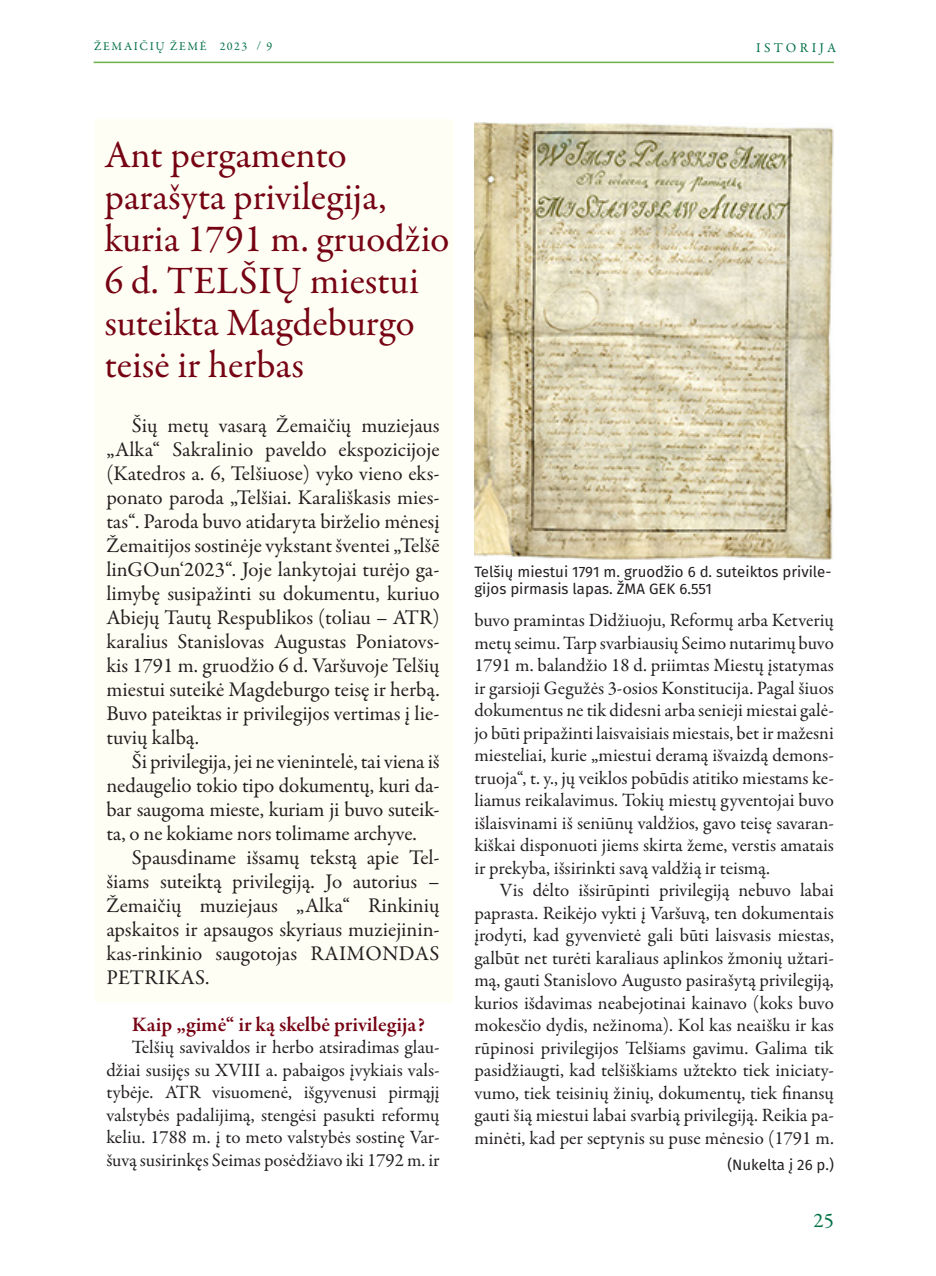
<style>
.page{position:relative;width:936px;height:1276px;background:#fff}
.page>*{position:absolute;margin:0;border:0;box-sizing:border-box;transform-origin:0 0}
.tekstas{font:39px "Garamond Premr Pro";color:#760313}
.tekstas-2{font:21px/24px "Garamond Premr Pro";letter-spacing:-.005em;color:#231f20;text-align:justify}
.tekstas-3{font:600 21px "Garamond Premr Pro";color:#760313}
.t1{font:21px "Garamond Premr Pro";color:#017045}
.tekstas-4{font:18.9px/22.5px "Garamond Premr Pro";color:#231f20;text-align:justify}
.parašas{font:15px/16.5px "Fira Sans";color:#231f20}
.nukelta{font:15px "Fira Sans";color:#231f20}
.t2{font:13.5px "Garamond Premr Pro";letter-spacing:.25em;color:#017045}
.t3{font:12px "Garamond Premr Pro";letter-spacing:.14em;color:#017045}
</style>
<div class="page">
<hr style="left:94px;top:62px;width:739px;height:1px;background:#6fb048">
<div style="left:96px;top:119px;width:357px;height:884px;background:#fffef4"></div>
<img style="left:474px;top:123px;width:360px;height:437px">
<p class="t3" style="left:94px;top:39px;width:180px">ŽEMAIČIŲ ŽEMĖ 2023 / 9</p>
<p class="t2" style="left:756px;top:39px;width:82px">ISTORIJA</p>
<p class="tekstas" style="left:104px;top:131px;width:243px">Ant pergamento</p>
<p class="tekstas" style="left:104px;top:173px;width:284px">parašyta privilegija,</p>
<p class="tekstas" style="left:104px;top:215px;width:346px">kuria 1791 m. gruodžio</p>
<p class="tekstas" style="left:104px;top:257px;width:316px">6 d. TELŠIŲ miestui</p>
<p class="tekstas" style="left:104px;top:299px;width:312px">suteikta Magdeburgo</p>
<p class="tekstas" style="left:104px;top:341px;width:201px">teisė ir herbas</p>
<p class="tekstas-2" style="left:106px;top:414px;width:335px;text-indent:26px">Šių metų vasarą Žemaičių muziejaus „Alka“ Sakralinio paveldo ekspozicijoje (Katedros a. 6, Telšiuose) vyko vieno eks&shy;ponato paroda „Telšiai. Karališkasis mies&shy;tas“. Paroda buvo atidaryta birželio mėnesį Žemaitijos sostinėje vykstant šventei „Telšē linGOun‘2023“. Joje lankytojai turėjo ga&shy;limybę susipažinti su dokumentu, kuriuo Abiejų Tautų Respublikos (toliau – ATR) karalius Stanislovas Augustas Poniatovs&shy;kis 1791 m. gruodžio 6 d. Varšuvoje Telšių miestui suteikė Magdeburgo teisę ir herbą.<br>Buvo pateiktas ir privilegijos vertimas į lie&shy;tuvių kalbą.</p>
<p class="tekstas-2" style="left:106px;top:750px;width:335px;text-indent:26px">Ši privilegija, jei ne vienintelė, tai viena iš nedaugelio tokio tipo dokumentų, kuri da&shy;bar saugoma mieste, kuriam ji buvo suteik&shy;ta, o ne kokiame nors tolimame archyve.</p>
<p class="tekstas-2" style="left:106px;top:846px;width:335px;text-indent:26px">Spausdiname išsamų tekstą apie Tel&shy;šiams suteiktą privilegiją. Jo autorius – Žemaičių muziejaus „Alka“ Rinkinių apskaitos ir apsaugos skyriaus muziejinin&shy;kas-rinkinio saugotojas RAIMONDAS PETRIKAS.</p>
<p class="tekstas-3" style="left:132px;top:1011px;width:294px">Kaip „gimė“ ir ką skelbė privilegija?</p>
<p class="tekstas-4" style="left:106px;top:1036px;width:335px;text-indent:26px">Telšių savivaldos ir herbo atsiradimas glau&shy;džiai susijęs su XVIII a. pabaigos įvykiais vals&shy;tybėje. ATR visuomenė, išgyvenusi pirmąjį valstybės padalijimą, stengėsi pasukti reformų keliu. 1788 m. į to meto valstybės sostinę Var&shy;šuvą susirinkęs Seimas posėdžiavo iki 1792 m. ir</p>
<p class="parašas" style="left:474px;top:565px;width:358px">Telšių miestui 1791 m. gruodžio 6 d. suteiktos privile&shy;gijos pirmasis lapas. ŽMA GEK 6.551</p>
<p class="tekstas-4" style="left:474px;top:609px;width:361px">buvo pramintas Didžiuoju, Reformų arba Ketverių metų seimu. Tarp svarbiausių Seimo nutarimų buvo 1791 m. balandžio 18 d. priimtas Miestų įstatymas ir garsioji Gegužės 3-osios Konstitucija. Pagal šiuos dokumentus ne tik didesni arba senieji miestai galė&shy;jo būti pripažinti laisvaisiais miestais, bet ir mažesni miesteliai, kurie „miestui deramą išvaizdą demons&shy;truoja“, t. y., jų veiklos pobūdis atitiko miestams ke&shy;liamus reikalavimus. Tokių miestų gyventojai buvo išlaisvinami iš seniūnų valdžios, gavo teisę savaran&shy;kiškai disponuoti jiems skirta žeme, verstis amatais ir prekyba, išsirinkti savą valdžią ir teismą.</p>
<p class="tekstas-4" style="left:474px;top:879px;width:361px;text-indent:26px">Vis dėlto išsirūpinti privilegiją nebuvo labai paprasta. Reikėjo vykti į Varšuvą, ten dokumentais įrodyti, kad gyvenvietė gali būti laisvasis miestas, galbūt net turėti karaliaus aplinkos žmonių užtari&shy;mą, gauti Stanislovo Augusto pasirašytą privilegiją, kurios išdavimas neabejotinai kainavo (koks buvo mokesčio dydis, nežinoma). Kol kas neaišku ir kas rūpinosi privilegijos Telšiams gavimu. Galima tik pasidžiaugti, kad telšiškiams užtekto tiek iniciaty&shy;vumo, tiek teisinių žinių, dokumentų, tiek finansų gauti šią miestui labai svarbią privilegiją. Reikia pa&shy;minėti, kad per septynis su puse mėnesio (1791 m.</p>
<p class="nukelta" style="left:727px;top:1154px;width:108px">(Nukelta į 26 p.)</p>
<p class="t1" style="left:813px;top:1208px;width:22px">25</p>
</div>
